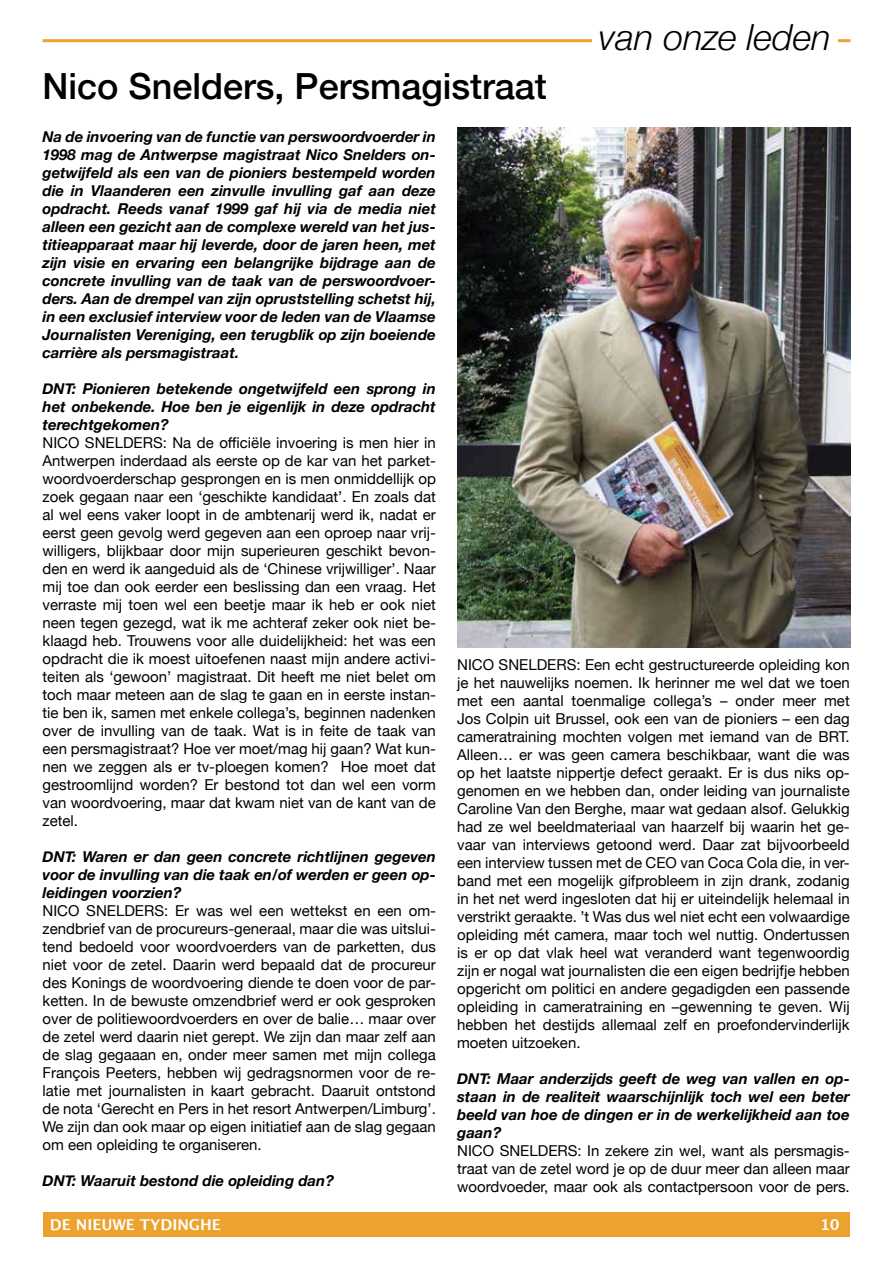
<style>
.page{position:relative;width:893px;height:1263px;background:#fff}
.page>*{position:absolute;margin:0;border:0;box-sizing:border-box;transform-origin:0 0}
.t1{font:500 36px "Helvetica Neue";color:#000}
.t2{font:italic 300 36px "Helvetica Neue";color:#000}
.t3{font:15px/18px "Helvetica Neue";color:#000;text-align:justify}
.t4{font:italic 700 15px/18px "Helvetica Neue";color:#000;text-align:justify}
.t5{font:700 15px "Lucida Grande";color:#fff}
</style>
<div class="page">
<div style="left:43px;top:1212px;width:807px;height:25px;background:#eba22e"></div>
<hr style="left:43px;top:39px;width:807px;height:3px;background:#eba22e">
<div style="left:592px;top:23px;width:246px;height:31px;background:#fff"></div>
<img style="left:457px;top:128px;width:393px;height:519px">
<h1 class="t1" style="left:43px;top:57px;width:506px">Nico Snelders, Persmagistraat</h1>
<h1 class="t2" style="left:599px;top:9px;width:234px">van onze leden</h1>
<p class="t4" style="left:43px;top:128px;width:395px">Na de invoering van de functie van perswoordvoerder in 1998 mag de Antwerpse magistraat Nico Snelders on&shy;getwijfeld als een van de pioniers bestempeld worden die in Vlaanderen een zinvulle invulling gaf aan deze opdracht. Reeds vanaf 1999 gaf hij via de media niet alleen een gezicht aan de complexe wereld van het jus&shy;titieapparaat maar hij leverde, door de jaren heen, met zijn visie en ervaring een belangrijke bijdrage aan de concrete invulling van de taak van de perswoordvoer&shy;ders. Aan de drempel van zijn opruststelling schetst hij, in een exclusief interview voor de leden van de Vlaamse Journalisten Vereniging, een terugblik op zijn boeiende carrière als persmagistraat.</p>
<p class="t4" style="left:43px;top:380px;width:395px">DNT: Pionieren betekende ongetwijfeld een sprong in het onbekende. Hoe ben je eigenlijk in deze opdracht terechtgekomen?</p>
<p class="t3" style="left:43px;top:435px;width:395px">NICO SNELDERS: Na de officiële invoering is men hier in Antwerpen inderdaad als eerste op de kar van het parket&shy;woordvoerderschap gesprongen en is men onmiddellijk op zoek gegaan naar een ‘geschikte kandidaat’. En zoals dat al wel eens vaker loopt in de ambtenarij werd ik, nadat er eerst geen gevolg werd gegeven aan een oproep naar vrij&shy;willigers, blijkbaar door mijn superieuren geschikt bevon&shy;den en werd ik aangeduid als de ‘Chinese vrijwilliger’. Naar mij toe dan ook eerder een beslissing dan een vraag. Het verraste mij toen wel een beetje maar ik heb er ook niet neen tegen gezegd, wat ik me achteraf zeker ook niet be&shy;klaagd heb. Trouwens voor alle duidelijkheid: het was een opdracht die ik moest uitoefenen naast mijn andere activi&shy;teiten als ‘gewoon’ magistraat. Dit heeft me niet belet om toch maar meteen aan de slag te gaan en in eerste instan&shy;tie ben ik, samen met enkele collega’s, beginnen nadenken over de invulling van de taak. Wat is in feite de taak van een persmagistraat? Hoe ver moet/mag hij gaan? Wat kun&shy;nen we zeggen als er tv-ploegen komen? Hoe moet dat gestroomlijnd worden? Er bestond tot dan wel een vorm van woordvoering, maar dat kwam niet van de kant van de zetel.</p>
<p class="t4" style="left:43px;top:848px;width:395px">DNT: Waren er dan geen concrete richtlijnen gegeven voor de invulling van die taak en/of werden er geen op&shy;leidingen voorzien?</p>
<p class="t3" style="left:43px;top:903px;width:395px">NICO SNELDERS: Er was wel een wettekst en een om&shy;zendbrief van de procureurs-generaal, maar die was uitslui&shy;tend bedoeld voor woordvoerders van de parketten, dus niet voor de zetel. Daarin werd bepaald dat de procureur des Konings de woordvoering diende te doen voor de par&shy;ketten. In de bewuste omzendbrief werd er ook gesproken over de politiewoordvoerders en over de balie… maar over de zetel werd daarin niet gerept. We zijn dan maar zelf aan de slag gegaaan en, onder meer samen met mijn collega François Peeters, hebben wij gedragsnormen voor de re&shy;latie met journalisten in kaart gebracht. Daaruit ontstond de nota ‘Gerecht en Pers in het resort Antwerpen/Limburg’.<br>We zijn dan ook maar op eigen initiatief aan de slag gegaan om een opleiding te organiseren.</p>
<p class="t4" style="left:43px;top:1172px;width:293px">DNT: Waaruit bestond die opleiding dan?</p>
<p class="t3" style="left:457px;top:656px;width:394px">NICO SNELDERS: Een echt gestructureerde opleiding kon je het nauwelijks noemen. Ik herinner me wel dat we toen met een aantal toenmalige collega’s – onder meer met Jos Colpin uit Brussel, ook een van de pioniers – een dag cameratraining mochten volgen met iemand van de BRT.<br>Alleen… er was geen camera beschikbaar, want die was op het laatste nippertje defect geraakt. Er is dus niks op&shy;genomen en we hebben dan, onder leiding van journaliste Caroline Van den Berghe, maar wat gedaan alsof. Gelukkig had ze wel beeldmateriaal van haarzelf bij waarin het ge&shy;vaar van interviews getoond werd. Daar zat bijvoorbeeld een interview tussen met de CEO van Coca Cola die, in ver&shy;band met een mogelijk gifprobleem in zijn drank, zodanig in het net werd ingesloten dat hij er uiteindelijk helemaal in verstrikt geraakte. ’t Was dus wel niet echt een volwaardige opleiding mét camera, maar toch wel nuttig. Ondertussen is er op dat vlak heel wat veranderd want tegenwoordig zijn er nogal wat journalisten die een eigen bedrijfje hebben opgericht om politici en andere gegadigden een passende opleiding in cameratraining en –gewenning te geven. Wij hebben het destijds allemaal zelf en proefondervinderlijk moeten uitzoeken.</p>
<p class="t4" style="left:457px;top:1070px;width:394px">DNT: Maar anderzijds geeft de weg van vallen en op&shy;staan in de realiteit waarschijnlijk toch wel een beter beeld van hoe de dingen er in de werkelijkheid aan toe gaan?</p>
<p class="t3" style="left:457px;top:1142px;width:394px">NICO SNELDERS: In zekere zin wel, want als persmagis&shy;traat van de zetel word je op de duur meer dan alleen maar woordvoeder, maar ook als contactpersoon voor de pers.</p>
<p class="t5" style="left:50px;top:1213px;width:172px">DE NIEUWE TYDINGHE</p>
<p class="t5" style="left:820px;top:1213px;width:21px">10</p>
</div>
